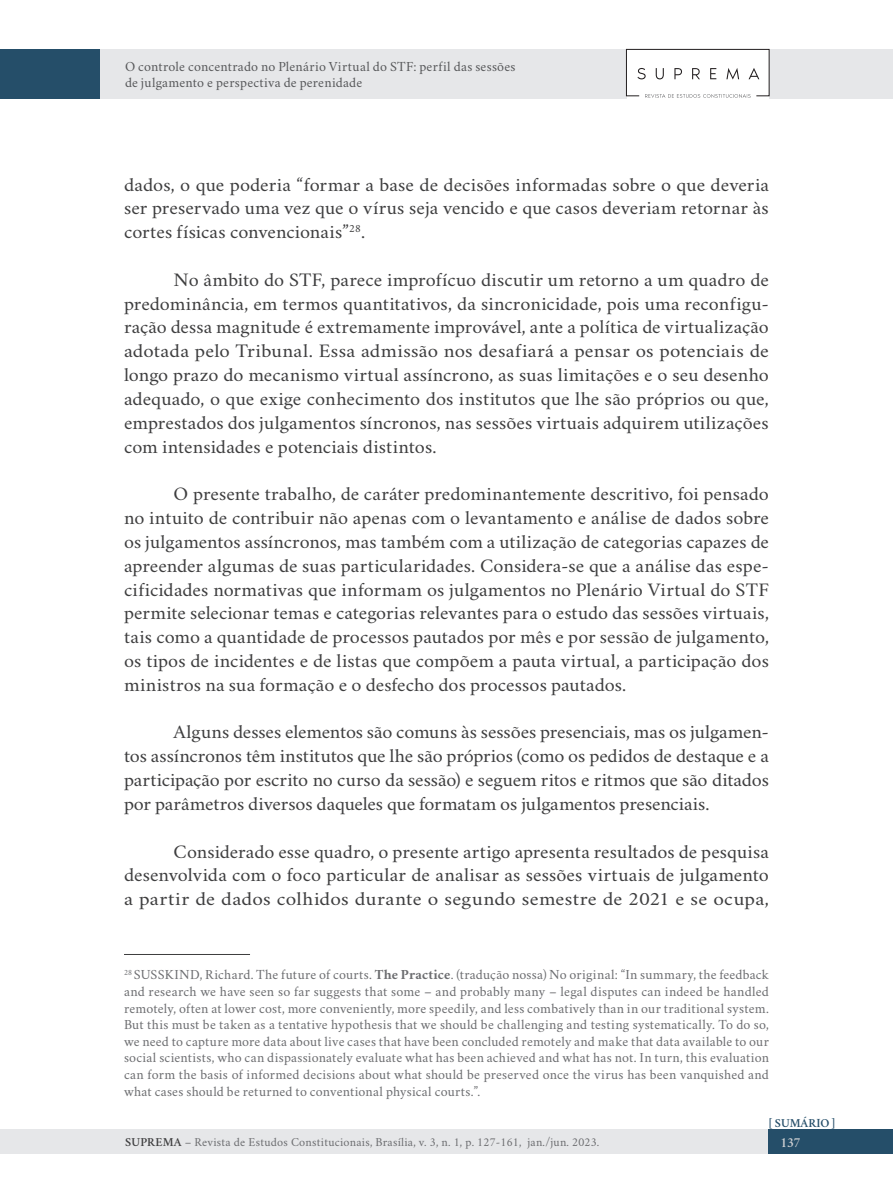
<style>
.page{position:relative;width:893px;height:1191px;background:#fff}
.page>*{position:absolute;margin:0;border:0;box-sizing:border-box;transform-origin:0 0}
.texto_corrido_pt{font:19.25px/23.8px "Crimson";color:#3e3e3f;text-align:justify;scale:1.05 1}
.FOOTNOTE{font:14px/16.6px "Crimson";letter-spacing:.015em;color:#6c6d70;text-align:justify}
.t1{font:14px/15.8px "Crimson";letter-spacing:.015em;color:#57585a}
.t2{font:600 14px "Crimson";color:#d1d2d4}
.t3{font:12.25px "Crimson";letter-spacing:.02em;color:#6c6d70}
.t4{font:600 12.25px "Crimson";color:#254e69}
.s1{font-weight:700}
.s2{font-weight:600;color:#3e3e3f}
</style>
<div class="page">
<div style="left:1px;top:49px;width:892px;height:50px;background:#e6e7e9"></div>
<div style="left:0;top:1129px;width:844px;height:25px;background:#e6e7e9"></div>
<div style="left:769px;top:1129px;width:124px;height:25px;background:#254e69"></div>
<div style="left:627px;top:50px;width:142px;height:49px;background:#fff"></div>
<svg style="left:626px;top:48px;width:144px;height:50px"></svg>
<div style="left:0;top:49px;width:100px;height:50px;background:#254e69"></div>
<hr style="left:124px;top:954px;width:126px;height:1px;background:#3e3e3f">
<p class="t1" style="left:125px;top:57px;width:392px">O controle concentrado no Plenário Virtual do STF: perfil das sessões de julgamento e perspectiva de perenidade</p>
<p class="texto_corrido_pt" style="left:124px;top:170px;width:616px">dados, o que poderia “formar a base de decisões informadas sobre o que deveria ser preservado uma vez que o vírus seja vencido e que casos deveriam retornar às cortes físicas convencionais”<sup>28</sup>.</p>
<p class="texto_corrido_pt" style="left:124px;top:265px;width:616px;text-indent:50px">No âmbito do STF, parece improfícuo discutir um retorno a um quadro de predominância, em termos quantitativos, da sincronicidade, pois uma reconfigu&shy;ração dessa magnitude é extremamente improvável, ante a política de virtualização adotada pelo Tribunal. Essa admissão nos desafiará a pensar os potenciais de longo prazo do mecanismo virtual assíncrono, as suas limitações e o seu desenho adequado, o que exige conhecimento dos institutos que lhe são próprios ou que, emprestados dos julgamentos síncronos, nas sessões virtuais adquirem utilizações com intensidades e potenciais distintos.</p>
<p class="texto_corrido_pt" style="left:124px;top:480px;width:616px;text-indent:50px">O presente trabalho, de caráter predominantemente descritivo, foi pensado no intuito de contribuir não apenas com o levantamento e análise de dados sobre os julgamentos assíncronos, mas também com a utilização de categorias capazes de apreender algumas de suas particularidades. Considera-se que a análise das espe&shy;cificidades normativas que informam os julgamentos no Plenário Virtual do STF permite selecionar temas e categorias relevantes para o estudo das sessões virtuais, tais como a quantidade de processos pautados por mês e por sessão de julgamento, os tipos de incidentes e de listas que compõem a pauta virtual, a participação dos ministros na sua formação e o desfecho dos processos pautados.</p>
<p class="texto_corrido_pt" style="left:124px;top:718px;width:616px;text-indent:50px">Alguns desses elementos são comuns às sessões presenciais, mas os julgamen&shy;tos assíncronos têm institutos que lhe são próprios (como os pedidos de destaque e a participação por escrito no curso da sessão) e seguem ritos e ritmos que são ditados por parâmetros diversos daqueles que formatam os julgamentos presenciais.</p>
<p class="texto_corrido_pt" style="left:124px;top:837px;width:616px;text-indent:50px">Considerado esse quadro, o presente artigo apresenta resultados de pesquisa desenvolvida com o foco particular de analisar as sessões virtuais de julgamento a partir de dados colhidos durante o segundo semestre de 2021 e se ocupa,</p>
<p class="FOOTNOTE" style="left:124px;top:964px;width:646px"><sup>28</sup> SUSSKIND, Richard. The future of courts. <span class="s1">The Practice</span>. (tradução nossa) No original: “In summary, the feedback and research we have seen so far suggests that some – and probably many – legal disputes can indeed be handled remotely, often at lower cost, more conveniently, more speedily, and less combatively than in our traditional system.<br>But this must be taken as a tentative hypothesis that we should be challenging and testing systematically. To do so, we need to capture more data about live cases that have been concluded remotely and make that data available to our social scientists, who can dispassionately evaluate what has been achieved and what has not. In turn, this evaluation can form the basis of informed decisions about what should be preserved once the virus has been vanquished and what cases should be returned to conventional physical courts.”.</p>
<p class="t4" style="left:769px;top:1114px;width:68px">[ SUMÁRIO ]</p>
<p class="t3" style="left:125px;top:1132px;width:476px"><span class="s2">SUPREMA</span> – Revista de Estudos Constitucionais, Brasília, v. 3, n. 1, p. 127-161, jan./jun. 2023.</p>
<p class="t2" style="left:781px;top:1132px;width:21px">137</p>
</div>
